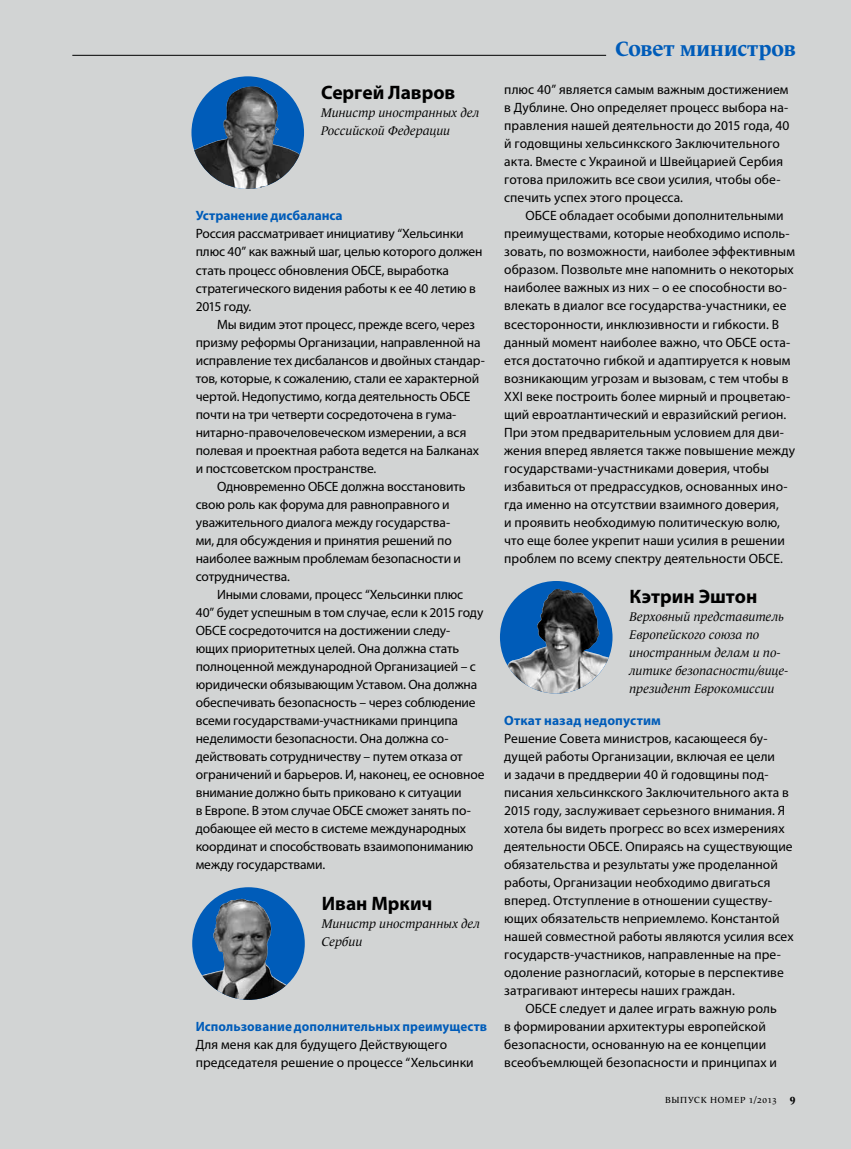
<style>
.page{position:relative;width:851px;height:1149px;background:#fff}
.page>*{position:absolute;margin:0;border:0;box-sizing:border-box;transform-origin:0 0}
.t1{font:700 21px "Le Monde Journal Cyr";color:#005cb9}
.t2{font:700 19.5px "Myriad Pro";color:#000}
.t3{font:13.5px/18px "Myriad Pro";color:#000}
.t4{font:700 13.5px "Myriad Pro";letter-spacing:.005em;color:#005cb9}
.t5{font:italic 12.75px/18px "Le Monde Journal Cyr";color:#000}
.t6{font:9px "Le Monde Journal Cyr";letter-spacing:.06em;color:#000}
.s1{font-weight:700;font-size:11.25px}
</style>
<div class="page">
<div style="left:0;top:0;width:850px;height:1148px;background:#d2d4d4"></div>
<div style="left:191px;top:76px;width:113px;height:113px;background:#005cb9;border-radius:50%"></div>
<img style="left:194px;top:86px;width:105px;height:103px">
<div style="left:192px;top:886px;width:113px;height:113px;background:#005cb9;border-radius:50%"></div>
<img style="left:202px;top:898px;width:84px;height:101px">
<div style="left:500px;top:580px;width:112px;height:113px;background:#005cb9;border-radius:50%"></div>
<img style="left:507px;top:588px;width:101px;height:105px">
<hr style="left:72px;top:55px;width:534px;height:1px;background:#000">
<h2 class="t2" style="left:321px;top:80px;width:136px">Сергей Лавров</h2>
<p class="t5" style="left:321px;top:103px;width:160px">Министр иностранных дел<br>Российской Федерации</p>
<p class="t4" style="left:196px;top:207px;width:148px">Устранение дисбаланса</p>
<p class="t3" style="left:196px;top:225px;width:288px">Россия рассматривает инициативу “Хельсинки плюс 40” как важный шаг, целью которого должен стать процесс обновления ОБСЕ, выработка стратегического видения работы к ее 40 летию в 2015 году.</p>
<p class="t3" style="left:196px;top:315px;width:290px;text-indent:21px">Мы видим этот процесс, прежде всего, через призму реформы Организации, направленной на исправление тех дисбалансов и двойных стандар&shy;тов, которые, к сожалению, стали ее характерной чертой. Недопустимо, когда деятельность ОБСЕ почти на три четверти сосредоточена в гума&shy;нитарно-правочеловеческом измерении, а вся полевая и проектная работа ведется на Балканах и постсоветском пространстве.</p>
<p class="t3" style="left:196px;top:476px;width:271px;text-indent:21px">Одновременно ОБСЕ должна восстановить свою роль как форума для равноправного и уважительного диалога между государства&shy;ми, для обсуждения и принятия решений по наиболее важным проблемам безопасности и сотрудничества.</p>
<p class="t3" style="left:196px;top:584px;width:290px;text-indent:21px">Иными словами, процесс “Хельсинки плюс 40” будет успешным в том случае, если к 2015 году ОБСЕ сосредоточится на достижении следу&shy;ющих приоритетных целей. Она должна стать полноценной международной Организацией – с юридически обязывающим Уставом. Она должна обеспечивать безопасность – через соблюдение всеми государствами-участниками принципа неделимости безопасности. Она должна со&shy;действовать сотрудничеству – путем отказа от ограничений и барьеров. И, наконец, ее основное внимание должно быть приковано к ситуации<br>в Европе. В этом случае ОБСЕ сможет занять по&shy;добающее ей место в системе международных координат и способствовать взаимопониманию между государствами.</p>
<h2 class="t2" style="left:322px;top:890px;width:112px">Иван Мркич</h2>
<p class="t5" style="left:322px;top:913px;width:160px">Министр иностранных дел<br>Сербии</p>
<p class="t4" style="left:196px;top:1017px;width:293px">Использование дополнительных преимуществ</p>
<p class="t3" style="left:196px;top:1035px;width:279px">Для меня как для будущего Действующего председателя решение о процессе “Хельсинки</p>
<h1 class="t1" style="left:615px;top:36px;width:182px">Совет министров</h1>
<p class="t3" style="left:504px;top:81px;width:287px">плюс 40” является самым важным достижением в Дублине. Оно определяет процесс выбора на&shy;правления нашей деятельности до 2015 года, 40 й годовщины хельсинкского Заключительного акта. Вместе с Украиной и Швейцарией Сербия готова приложить все свои усилия, чтобы обе&shy;спечить успех этого процесса.</p>
<p class="t3" style="left:504px;top:207px;width:292px;text-indent:21px">ОБСЕ обладает особыми дополнительными преимуществами, которые необходимо исполь&shy;зовать, по возможности, наиболее эффективным образом. Позвольте мне напомнить о некоторых наиболее важных из них – о ее способности во&shy;влекать в диалог все государства-участники, ее всесторонности, инклюзивности и гибкости. В данный момент наиболее важно, что ОБСЕ оста&shy;ется достаточно гибкой и адаптируется к новым возникающим угрозам и вызовам, с тем чтобы в XXI веке построить более мирный и процветаю&shy;щий евроатлантический и евразийский регион.<br>При этом предварительным условием для дви&shy;жения вперед является также повышение между государствами-участниками доверия, чтобы избавиться от предрассудков, основанных ино&shy;гда именно на отсутствии взаимного доверия,<br>и проявить необходимую политическую волю, что еще более укрепит наши усилия в решении проблем по всему спектру деятельности ОБСЕ.</p>
<h2 class="t2" style="left:629px;top:584px;width:129px">Кэтрин Эштон</h2>
<p class="t5" style="left:629px;top:607px;width:160px">Верховный представитель<br>Европейского союза по иностранным делам и по&shy;литике безопасности/вице&shy;президент Еврокомиссии</p>
<p class="t4" style="left:504px;top:711px;width:158px">Откат назад недопустим</p>
<p class="t3" style="left:504px;top:728px;width:291px">Решение Совета министров, касающееся бу&shy;дущей работы Организации, включая ее цели<br>и задачи в преддверии 40 й годовщины под&shy;писания хельсинкского Заключительного акта в 2015 году, заслуживает серьезного внимания. Я хотела бы видеть прогресс во всех измерениях деятельности ОБСЕ. Опираясь на существующие обязательства и результаты уже проделанной работы, Организации необходимо двигаться вперед. Отступление в отношении существу&shy;ющих обязательств неприемлемо. Константой нашей совместной работы являются усилия всех государств-участников, направленные на пре&shy;одоление разногласий, которые в перспективе затрагивают интересы наших граждан.</p>
<p class="t3" style="left:504px;top:998px;width:274px;text-indent:21px">ОБСЕ следует и далее играть важную роль в формировании архитектуры европейской безопасности, основанную на ее концепции всеобъемлющей безопасности и принципах и</p>
<p class="t6" style="left:665px;top:1093px;width:54px">Выпуск номер</p>
<p class="t6" style="left:748px;top:1093px;width:48px">1/2013 <span class="s1">9</span></p>
</div>
